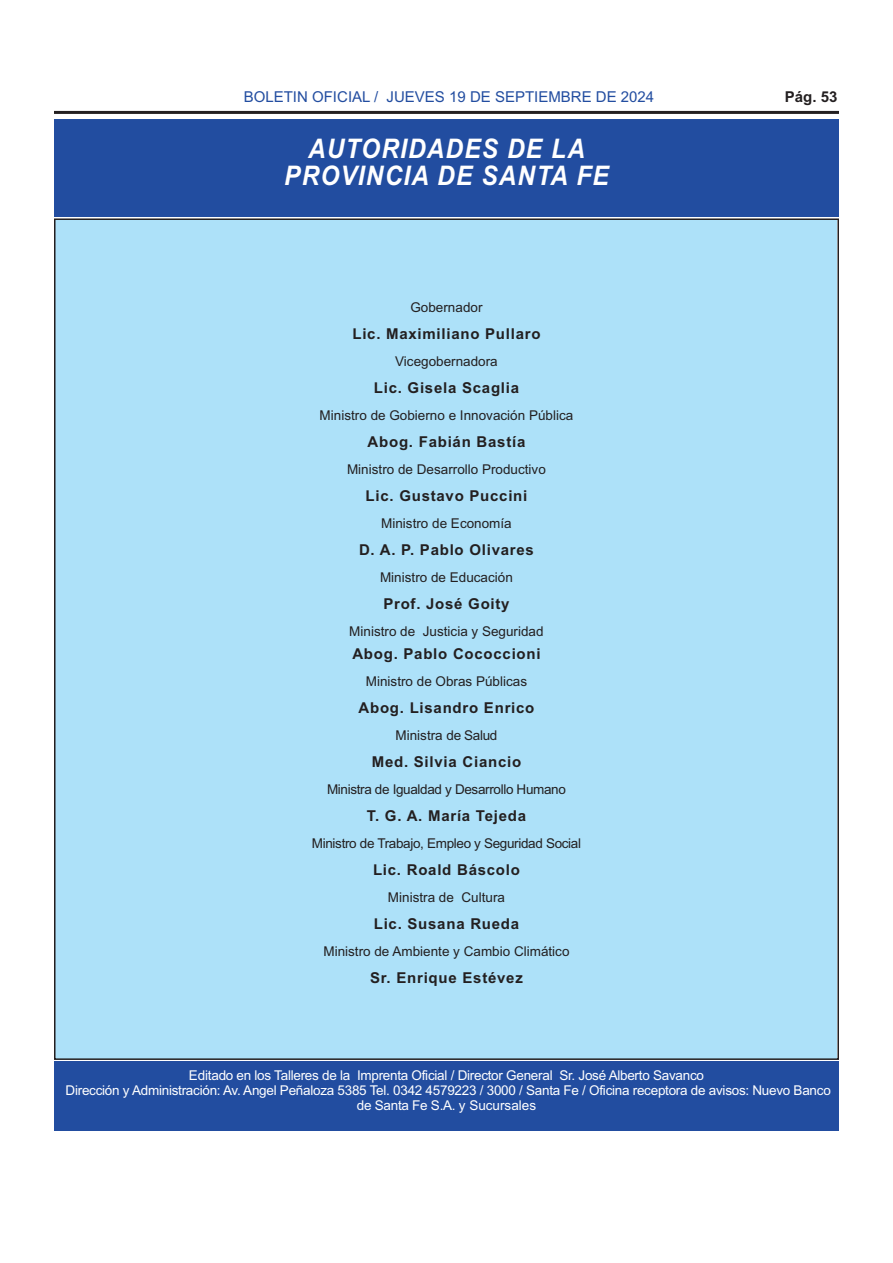
<style>
.page{position:relative;width:893px;height:1263px;background:#fff}
.page>*{position:absolute;margin:0;border:0;box-sizing:border-box;transform-origin:0 0}
.t1{font:italic 700 27px/27px "Arial";letter-spacing:.05em;color:#fff;text-align:center;scale:.9 1}
.t2{font:700 15px "Arial";letter-spacing:.05em;color:#231f20}
.t3{font:15px "Arial";color:#224da0}
.t4{font:13.5px "Arial";color:#231f20}
.t5{font:13.5px/15px "Arial";letter-spacing:-.02em;color:#fff;text-align:center}
.t6{font:13.5px "Arial";letter-spacing:-.025em;color:#231f20}
</style>
<div class="page">
<hr style="left:54px;top:111px;width:785px;height:3px;background:#231f20">
<div style="left:54px;top:119px;width:785px;height:98px;background:#224da0"></div>
<div style="left:54px;top:1061px;width:785px;height:70px;background:#224da0"></div>
<div style="left:56px;top:220px;width:781px;height:838px;background:#ade1f9"></div>
<p class="t3" style="left:244px;top:88px;width:412px">BOLETIN OFICIAL / JUEVES 19 DE SEPTIEMBRE DE 2024</p>
<p class="t2" style="left:785px;top:88px;width:54px">Pág. 53</p>
<h1 class="t1" style="left:284px;top:136px;width:362px">AUTORIDADES DE LA<br>PROVINCIA DE SANTA FE</h1>
<p class="t4" style="left:410px;top:300px;width:74px">Gobernador</p>
<p class="t2" style="left:352px;top:325px;width:190px">Lic. Maximiliano Pullaro</p>
<p class="t4" style="left:395px;top:354px;width:104px">Vicegobernadora</p>
<p class="t2" style="left:374px;top:379px;width:147px">Lic. Gisela Scaglia</p>
<p class="t4" style="left:320px;top:408px;width:255px">Ministro de Gobierno e Innovación Pública</p>
<p class="t2" style="left:368px;top:433px;width:159px">Abog. Fabián Bastía</p>
<p class="t4" style="left:347px;top:462px;width:200px">Ministro de Desarrollo Productivo</p>
<p class="t2" style="left:366px;top:487px;width:163px">Lic. Gustavo Puccini</p>
<p class="t4" style="left:381px;top:516px;width:132px">Ministro de Economía</p>
<p class="t2" style="left:359px;top:541px;width:176px">D. A. P. Pablo Olivares</p>
<p class="t4" style="left:380px;top:570px;width:134px">Ministro de Educación</p>
<p class="t2" style="left:383px;top:595px;width:128px">Prof. José Goity</p>
<p class="t4" style="left:349px;top:624px;width:196px">Ministro de Justicia y Seguridad</p>
<p class="t2" style="left:352px;top:645px;width:190px">Abog. Pablo Cococcioni</p>
<p class="t4" style="left:366px;top:673px;width:163px">Ministro de Obras Públicas</p>
<p class="t2" style="left:359px;top:699px;width:177px">Abog. Lisandro Enrico</p>
<p class="t4" style="left:395px;top:727px;width:103px">Ministra de Salud</p>
<p class="t2" style="left:372px;top:753px;width:151px">Med. Silvia Ciancio</p>
<p class="t6" style="left:327px;top:781px;width:240px">Ministra de Igualdad y Desarrollo Humano</p>
<p class="t2" style="left:367px;top:807px;width:161px">T. G. A. María Tejeda</p>
<p class="t6" style="left:312px;top:835px;width:271px">Ministro de Trabajo, Empleo y Seguridad Social</p>
<p class="t2" style="left:373px;top:861px;width:148px">Lic. Roald Báscolo</p>
<p class="t4" style="left:388px;top:889px;width:119px">Ministra de Cultura</p>
<p class="t2" style="left:374px;top:915px;width:147px">Lic. Susana Rueda</p>
<p class="t4" style="left:323px;top:943px;width:248px">Ministro de Ambiente y Cambio Climático</p>
<p class="t2" style="left:370px;top:969px;width:154px">Sr. Enrique Estévez</p>
<p class="t5" style="left:66px;top:1068px;width:767px">Editado en los Talleres de la Imprenta Oficial / Director General Sr. José Alberto Savanco<br>Dirección y Administración: Av. Angel Peñaloza 5385 Tel. 0342 4579223 / 3000 / Santa Fe / Oficina receptora de avisos: Nuevo Banco de Santa Fe S.A. y Sucursales</p>
</div>
